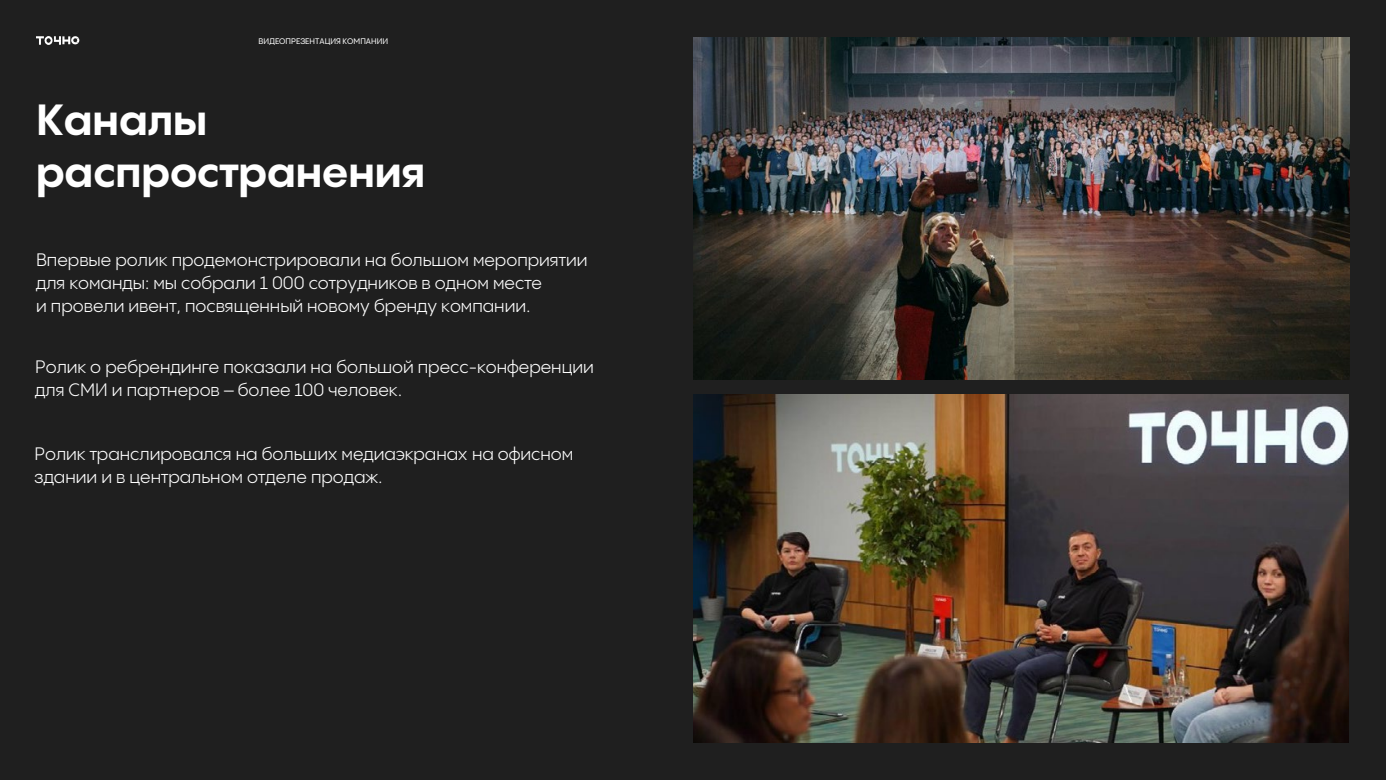
<style>
.page{position:relative;width:1386px;height:780px;background:#fff}
.page>*{position:absolute;margin:0;border:0;box-sizing:border-box;transform-origin:0 0}
.t1{font:700 43.4px/52px "PP Pangram Sans";letter-spacing:-.005em;color:#fff}
.t2{font:17.5px/22.9px "PP Pangram Sans";color:#fff}
.t3{font:500 7.88px "PP Pangram Sans";color:#fff}
</style>
<div class="page">
<div style="left:0;top:0;width:1385px;height:779px;background:#1f1f1f"></div>
<img style="left:36px;top:36px;width:25px;height:8px">
<svg style="left:62px;top:36px;width:17px;height:8px"></svg>
<img style="left:693px;top:38px;width:656px;height:341px">
<img style="left:693px;top:394px;width:655px;height:348px">
<p class="t3" style="left:258px;top:36px;width:131px">ВИДЕОПРЕЗЕНТАЦИЯ КОМПАНИИ</p>
<h1 class="t1" style="left:36px;top:92px;width:390px">Каналы распространения</h1>
<p class="t2" style="left:36px;top:248px;width:553px">Впервые ролик продемонстрировали на большом мероприятии для команды: мы собрали 1 000 сотрудников в одном месте<br>и провели ивент, посвященный новому бренду компании.</p>
<p class="t2" style="left:35px;top:355px;width:560px">Ролик о ребрендинге показали на большой пресс-конференции для СМИ и партнеров – более 100 человек.</p>
<p class="t2" style="left:35px;top:441px;width:540px">Ролик транслировался на больших медиаэкранах на офисном здании и в центральном отделе продаж.</p>
</div>
